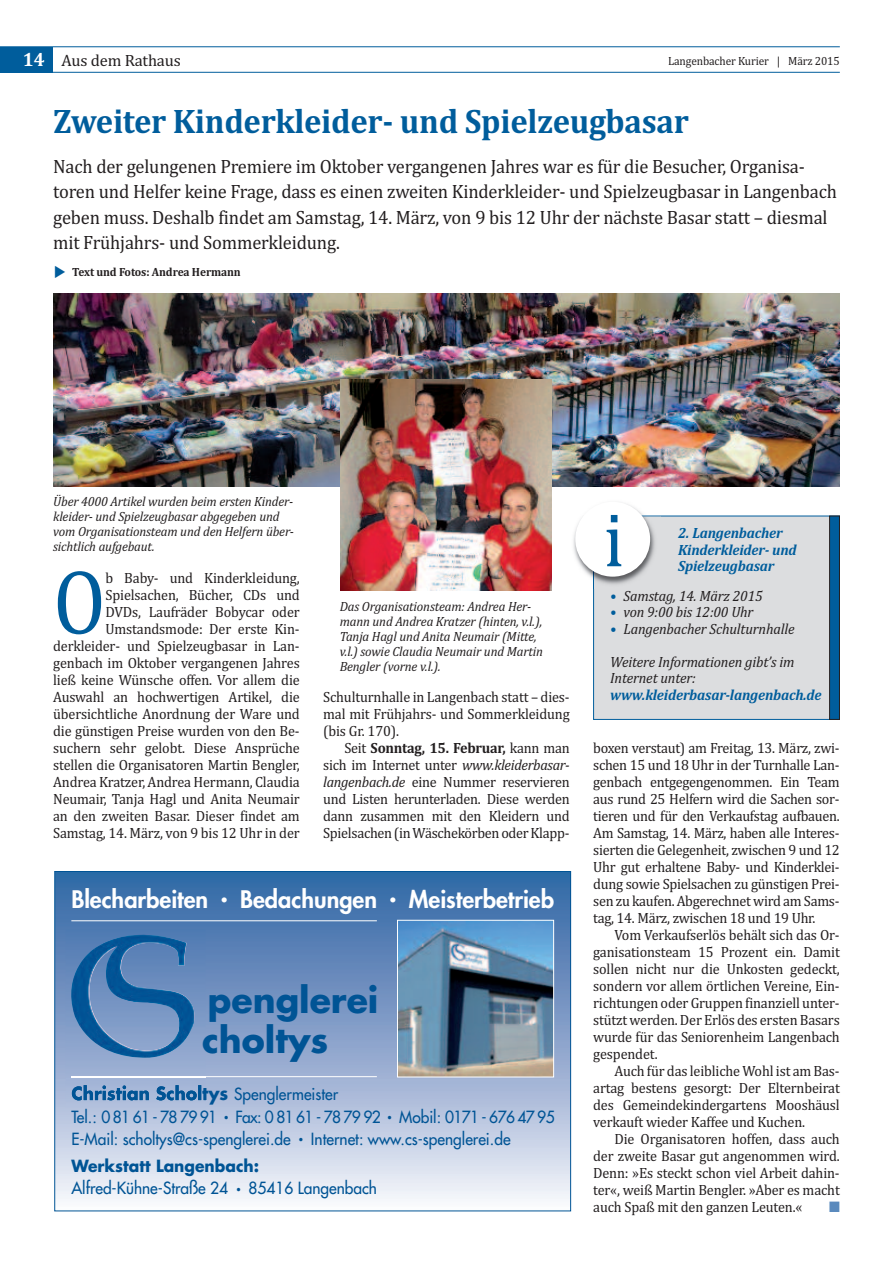
<style>
.page{position:relative;width:893px;height:1263px;background:#fff}
.page>*{position:absolute;margin:0;border:0;box-sizing:border-box;transform-origin:0 0}
.t1{font:92.7px "Cambria";color:#005d9c;scale:.87 1}
.t2{font:78px "Cambria";color:#005d9c;scale:.95 1}
.t3{font:34.8px/39.9px "Futura Bold+VJFECN";color:#005495}
.t4{font:700 34.5px "Cambria";letter-spacing:-.01em;color:#005d9c;scale:.95 1}
.t5{font:23.55px "Futura Heavy+UFSWVR";color:#fff}
.t6{font:19.5px/25.5px "Cambria";letter-spacing:-.01em;color:#231f20;scale:.95 1}
.t7{font:18px "Futura Bold+VJFECN";color:#005495;scale:.95 1}
.t8{font:16.5px "Cambria";letter-spacing:-.01em;color:#231f20}
.t9{font:16.35px/22.4px "Futura+NWUFRJ";color:#005495;scale:.95 1}
.t10{font:16.35px "Futura Bold+VJFECN";color:#005495;scale:.95 1}
.t11{font:15px/17px "Cambria";letter-spacing:-.01em;color:#231f20;text-align:justify;scale:.95 1}
.t12{font:italic 15px/16.5px "Cambria";letter-spacing:-.01em;color:#231f20;scale:.95 1}
.t13{font:italic 700 15px/16.5px "Cambria";letter-spacing:-.01em;color:#005d9c;scale:.95 1}
.t14{font:15px "Zapf Dingbats";color:#5a8abd;scale:.95 1}
.t15{font:italic 13.5px/15px "Cambria";letter-spacing:-.01em;color:#231f20;scale:.95 1}
.t16{font:12px "Cambria";letter-spacing:-.01em;color:#231f20;scale:.95 1}
.t17{font:700 12px "Cambria";letter-spacing:-.01em;color:#231f20;scale:.95 1}
.s1{font-weight:700;font-size:19.5px;color:#fff}
.s2{color:#005d9c}
.s3{font-weight:700}
.s4{font-style:italic}
.s5{font-family:"Futura Light+BQLSHV";font-size:13.5px}
.s6{font-family:"Futura+NWUFRJ";font-size:16.35px}
.s7{font-size:9.15px}
</style>
<div class="page">
<div style="left:55px;top:872px;width:515px;height:338px;background:linear-gradient(to bottom,#2b60a2,#f3f0f9)"></div>
<hr style="left:71px;top:920px;width:306px;height:1px;background:#fff">
<hr style="left:71px;top:1076px;width:306px;height:1px;background:#fff">
<img style="left:66px;top:929px;width:139px;height:179px">
<img style="left:72px;top:1085px;width:133px;height:16px">
<img style="left:71px;top:1076px;width:134px;height:1px">
<img style="left:71px;top:934px;width:124px;height:124px">
<img style="left:399px;top:922px;width:153px;height:153px">
<div style="left:397px;top:920px;width:157px;height:157px;border:1px solid #fff"></div>
<div style="left:0;top:47px;width:53px;height:25px;background:#005d9c"></div>
<hr style="left:0;top:46px;width:840px;height:1px;background:#005d9c">
<hr style="left:0;top:72px;width:840px;height:1px;background:#005d9c">
<div style="left:594px;top:516px;width:245px;height:203px;background:#dcdddf"></div>
<div style="left:593px;top:516px;width:247px;height:204px;border:1px solid #005d9c"></div>
<img style="left:573px;top:503px;width:88px;height:85px">
<img style="left:642px;top:516px;width:19px;height:1px">
<img style="left:593px;top:572px;width:1px;height:16px">
<div style="left:575px;top:502px;width:75px;height:75px;background:#fff;border-radius:50%"></div>
<div style="left:830px;top:516px;width:9px;height:203px;background:#005d9c"></div>
<div style="left:829px;top:516px;width:11px;height:204px;border:1px solid #231f20"></div>
<img style="left:53px;top:293px;width:787px;height:193px">
<img style="left:340px;top:380px;width:211px;height:210px">
<p class="t8" style="left:23px;top:50px;width:160px"><span class="s1">14</span> Aus dem Rathaus</p>
<p class="t16" style="left:668px;top:53px;width:182px">Langenbacher Kurier | März 2015</p>
<h3 class="t4" style="left:53px;top:101px;width:671px">Zweiter Kinderkleider- und Spielzeugbasar</h3>
<p class="t6" style="left:53px;top:153px;width:826px">Nach der gelungenen Premiere im Oktober vergangenen Jahres war es für die Besucher, Organisa&shy;toren und Helfer keine Frage, dass es einen zweiten Kinderkleider- und Spielzeugbasar in Langenbach geben muss. Deshalb findet am Samstag, 14. März, von 9 bis 12 Uhr der nächste Basar statt – diesmal mit Frühjahrs- und Sommerkleidung.</p>
<p class="t17" style="left:72px;top:265px;width:179px">Text und Fotos: Andrea Hermann</p>
<p class="t15" style="left:53px;top:494px;width:255px">Über 4000 Artikel wurden beim ersten Kinder&shy;kleider- und Spielzeugbasar abgegeben und vom Organisationsteam und den Helfern über&shy;sichtlich aufgebaut.</p>
<h2 class="t2" style="left:604px;top:494px;width:23px">i</h2>
<p class="t13" style="left:678px;top:525px;width:126px">2. Langenbacher<br>Kinderkleider- und</p>
<p class="t13" style="left:678px;top:558px;width:103px">Spielzeugbasar</p>
<p class="t12" style="left:610px;top:587px;width:162px"><span class="s2">•</span> Samstag, 14. März 2015</p>
<p class="t12" style="left:610px;top:604px;width:152px"><span class="s2">•</span> von 9:00 bis 12:00 Uhr</p>
<p class="t12" style="left:610px;top:620px;width:196px"><span class="s2">•</span> Langenbacher Schulturnhalle</p>
<p class="t12" style="left:610px;top:653px;width:196px">Weitere Informationen gibt’s im<br>Internet unter:</p>
<p class="t13" style="left:610px;top:686px;width:224px">www.kleiderbasar-langenbach.de</p>
<h1 class="t1" style="left:53px;top:547px;width:62px">O</h1>
<p class="t11" style="left:53px;top:569px;width:261px;text-align:right">b Baby- und Kinderkleidung, Spielsachen, Bücher, CDs und<br>DVDs, Laufräder Bobycar oder Umstandsmode: Der erste Kin&shy;derkleider- und Spielzeugbasar in Lan&shy;genbach im Oktober vergangenen Jahres ließ keine Wünsche offen. Vor allem die Auswahl an hochwertigen Artikel, die übersichtliche Anordnung der Ware und die günstigen Preise wurden von den Be&shy;suchern sehr gelobt. Diese Ansprüche stellen die Organisatoren Martin Bengler, Andrea Kratzer, Andrea Hermann, Claudia Neumair, Tanja Hagl und Anita Neumair an den zweiten Basar. Dieser findet am Samstag, 14. März, von 9 bis 12 Uhr in der</p>
<p class="t15" style="left:340px;top:598px;width:215px">Das Organisationsteam: Andrea Her&shy;mann und Andrea Kratzer (hinten, v.l.), Tanja Hagl und Anita Neumair (Mitte, v.l.) sowie Claudia Neumair und Martin Bengler (vorne v.l.).</p>
<p class="t11" style="left:323px;top:688px;width:261px">Schulturnhalle in Langenbach statt – dies&shy;mal mit Frühjahrs- und Sommerkleidung (bis Gr. 170).</p>
<p class="t11" style="left:323px;top:739px;width:261px;text-indent:21px">Seit <span class="s3">Sonntag, 15. Februar,</span> kann man sich im Internet unter <span class="s4">www.kleiderbasar&shy;langenbach.de</span> eine Nummer reservieren und Listen herunterladen. Diese werden dann zusammen mit den Kleidern und Spielsachen(inWäschekörbenoderKlapp-</p>
<p class="t11" style="left:593px;top:739px;width:261px">boxen verstaut) am Freitag, 13. März, zwi&shy;schen 15 und 18 Uhr in der Turnhalle Lan&shy;genbach entgegengenommen. Ein Team aus rund 25 Helfern wird die Sachen sor&shy;tieren und für den Verkaufstag aufbauen.<br>Am Samstag, 14. März, haben alle Interes&shy;sierten die Gelegenheit, zwischen 9 und 12<br>Uhr gut erhaltene Baby- und Kinderklei&shy;dung sowie Spielsachen zu günstigen Prei&shy;sen zu kaufen. Abgerechnet wird am Sams&shy;tag, 14. März, zwischen 18 und 19 Uhr.</p>
<p class="t11" style="left:593px;top:926px;width:261px;text-indent:21px">Vom Verkaufserlös behält sich das Or&shy;ganisationsteam 15 Prozent ein. Damit sollen nicht nur die Unkosten gedeckt, sondern vor allem örtlichen Vereine, Ein&shy;richtungen oder Gruppen finanziell unter&shy;stützt werden. Der Erlös des erstenBasars wurde für das Seniorenheim Langenbach gespendet.</p>
<p class="t11" style="left:593px;top:1062px;width:261px;text-indent:21px">Auch für das leibliche Wohl ist am Bas&shy;artag bestens gesorgt: Der Elternbeirat des Gemeindekindergartens Mooshäusl verkauft wieder Kaffee und Kuchen.</p>
<p class="t11" style="left:593px;top:1130px;width:261px;text-indent:21px">Die Organisatoren hoffen, dass auch der zweite Basar gut angenommen wird.<br>Denn: »Es steckt schon viel Arbeit dahin&shy;ter«, weiß Martin Bengler. »Aber es macht auch Spaß mit den ganzen Leuten.«</p>
<h3 class="t5" style="left:71px;top:888px;width:484px">Blecharbeiten <span class="s5">•</span> Bedachungen <span class="s5">•</span> Meisterbetrieb</h3>
<h3 class="t3" style="left:202px;top:983px;width:178px">penglerei choltys</h3>
<p class="t7" style="left:71px;top:1085px;width:282px">Christian Scholtys <span class="s6">Spenglermeister</span></p>
<p class="t9" style="left:71px;top:1106px;width:510px">Tel.: 0 81 61 - 78 79 91 <span class="s7">•</span> Fax: 0 81 61 - 78 79 92 <span class="s7">•</span> Mobil: 0171 - 676 47 95<br>E-Mail: scholtys@cs-spenglerei.de <span class="s7">•</span> Internet: www.cs-spenglerei.de</p>
<p class="t10" style="left:71px;top:1158px;width:199px">Werkstatt Langenbach:</p>
<p class="t9" style="left:71px;top:1178px;width:323px">Alfred-Kühne-Straße 24 <span class="s7">•</span> 85416 Langenbach</p>
<p class="t14" style="left:829px;top:1198px;width:13px">■</p>
</div>
